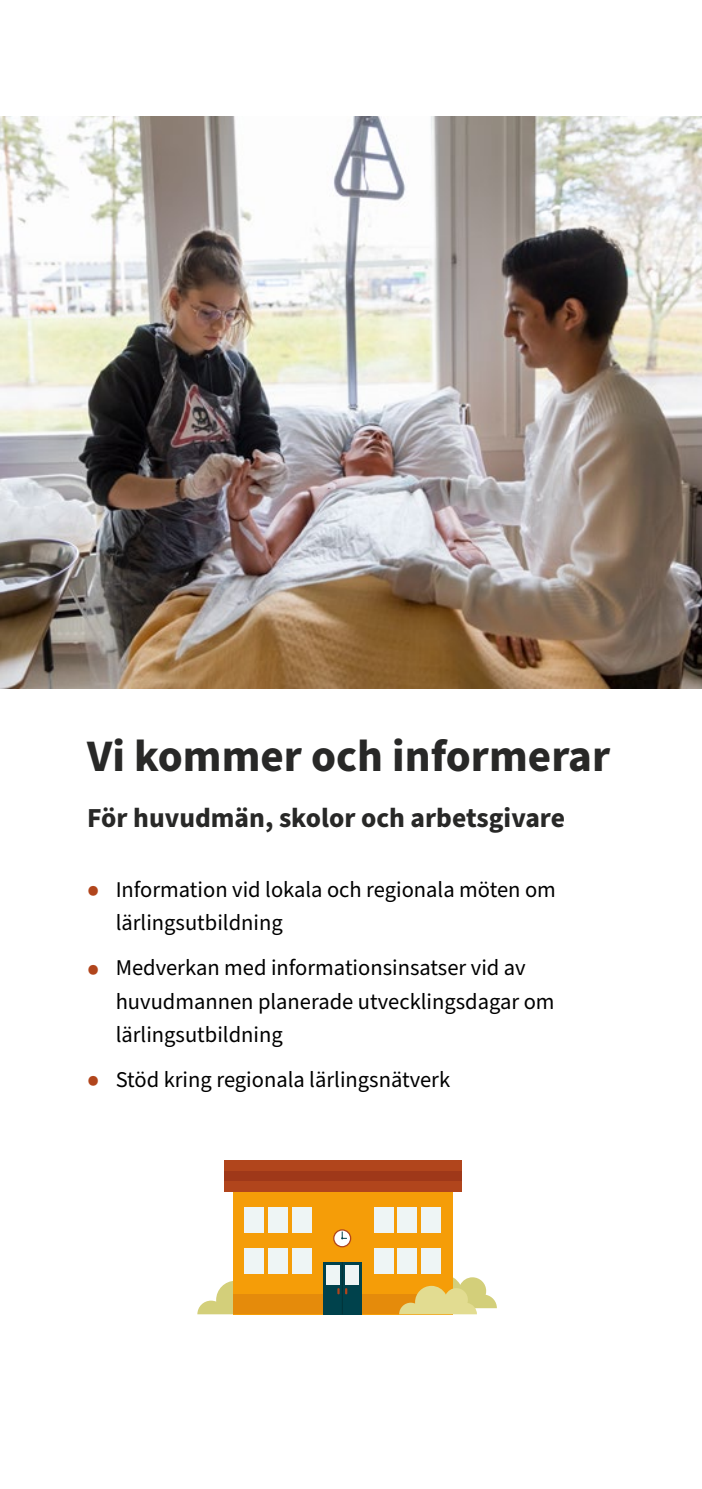
<style>
.page{position:relative;width:702px;height:1489px;background:#fff}
.page>*{position:absolute;margin:0;border:0;box-sizing:border-box;transform-origin:0 0}
.t1{font:700 45px "Source Sans Pro";color:#282827}
.Underrubrik{font:700 27.5px "Source Sans Pro";color:#282827}
.t2{font:22.5px/33.8px "Source Sans Pro";color:#000}
.s1{font-weight:700;font-size:35px;color:#b1451c}
</style>
<div class="page">
<img style="left:0;top:117px;width:702px;height:571px">
<svg style="left:197px;top:1281px;width:36px;height:33px"></svg>
<div style="left:233px;top:1191px;width:219px;height:123px;background:#f59d08"></div>
<div style="left:233px;top:1294px;width:219px;height:20px;background:#e58b0b"></div>
<div style="left:244px;top:1207px;width:20px;height:25px;background:#eef5f5"></div>
<div style="left:268px;top:1207px;width:20px;height:25px;background:#eef5f5"></div>
<div style="left:291px;top:1207px;width:20px;height:25px;background:#eef5f5"></div>
<div style="left:374px;top:1207px;width:19px;height:25px;background:#eef5f5"></div>
<div style="left:397px;top:1207px;width:20px;height:25px;background:#eef5f5"></div>
<div style="left:421px;top:1207px;width:20px;height:25px;background:#eef5f5"></div>
<div style="left:244px;top:1248px;width:20px;height:25px;background:#eef5f5"></div>
<div style="left:268px;top:1248px;width:20px;height:25px;background:#eef5f5"></div>
<div style="left:291px;top:1248px;width:20px;height:25px;background:#eef5f5"></div>
<div style="left:374px;top:1248px;width:19px;height:25px;background:#eef5f5"></div>
<div style="left:323px;top:1261px;width:38px;height:53px;background:#00424c"></div>
<div style="left:397px;top:1248px;width:20px;height:25px;background:#eef5f5"></div>
<div style="left:421px;top:1248px;width:20px;height:25px;background:#eef5f5"></div>
<svg style="left:334px;top:1229px;width:16px;height:17px"></svg>
<div style="left:333px;top:1229px;width:18px;height:18px;border:1px solid #b1451c;border-radius:50%"></div>
<svg style="left:341px;top:1231px;width:6px;height:8px"></svg>
<div style="left:224px;top:1160px;width:237px;height:10px;background:#b1451c"></div>
<div style="left:224px;top:1170px;width:237px;height:11px;background:#9f3819"></div>
<div style="left:224px;top:1181px;width:237px;height:10px;background:#b1451c"></div>
<div style="left:326px;top:1264px;width:13px;height:20px;background:#eef5f5"></div>
<div style="left:345px;top:1264px;width:14px;height:20px;background:#eef5f5"></div>
<hr style="left:342px;top:1261px;width:1px;height:53px;background:#023338">
<svg style="left:337px;top:1288px;width:2px;height:6px"></svg>
<svg style="left:345px;top:1288px;width:2px;height:6px"></svg>
<svg style="left:399px;top:1274px;width:98px;height:40px"></svg>
<h2 class="t1" style="left:87px;top:725px;width:524px">Vi kommer och informerar</h2>
<p class="Underrubrik" style="left:87px;top:799px;width:479px">För huvudmän, skolor och arbetsgivare</p>
<p class="t2" style="left:116px;top:873px;width:441px;text-indent:-28px"><span class="s1">•</span> Information vid lokala och regionala möten om lärlingsutbildning</p>
<p class="t2" style="left:116px;top:951px;width:440px;text-indent:-28px"><span class="s1">•</span> Medverkan med informationsinsatser vid av huvudmannen planerade utvecklingsdagar om lärlingsutbildning</p>
<p class="t2" style="left:87px;top:1063px;width:364px"><span class="s1">•</span> Stöd kring regionala lärlingsnätverk</p>
</div>
